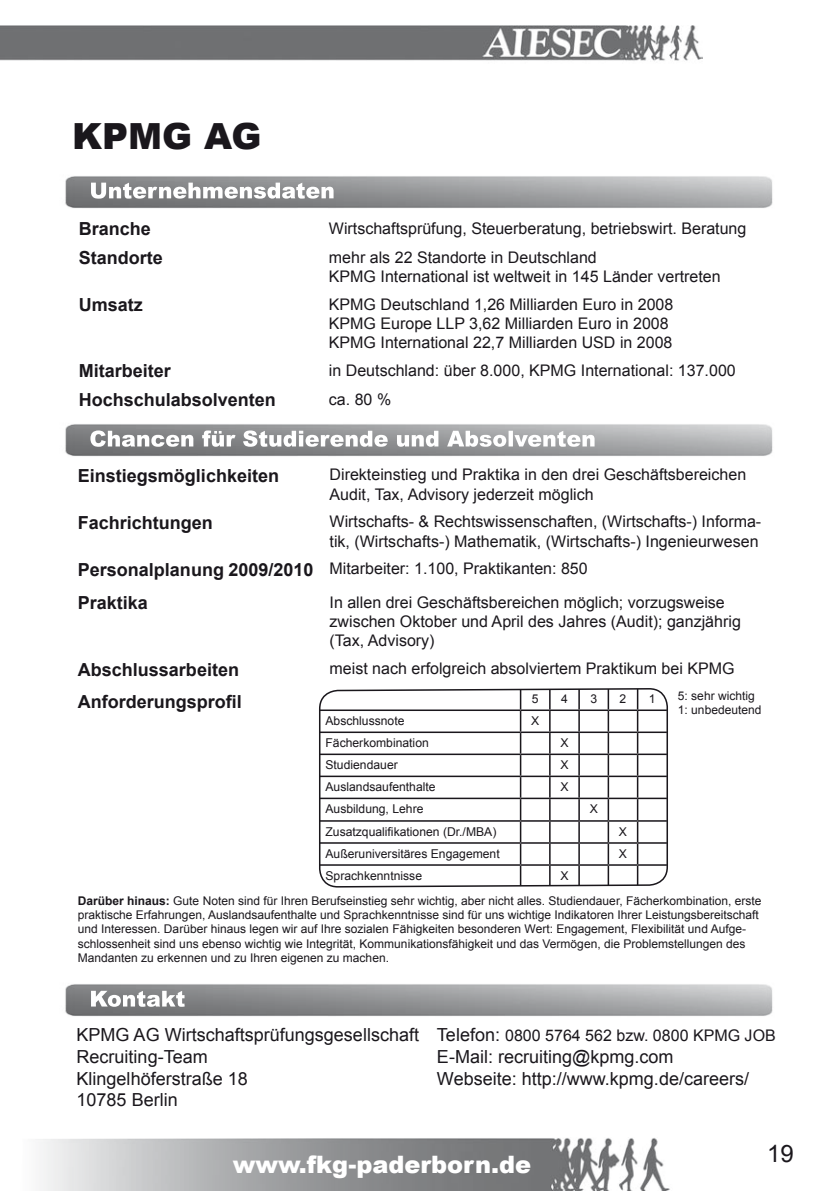
<style>
.page{position:relative;width:840px;height:1191px;background:#fff}
.page>*{position:absolute;margin:0;border:0;box-sizing:border-box;transform-origin:0 0}
.t1{font:900 36px "Arial";color:#1a171c}
.t2{font:900 24px "Arial";color:#fff}
.t3{font:24px "Arial";color:#1a171c}
.t4{font:18px/21.6px "Arial";color:#1a171c}
.t5{font:700 18px "Arial";color:#1a171c}
.t6{font:16px/19.2px "Arial";color:#1a171c}
.t7{font:12.2px "Arial";color:#1a171c}
.t8{font:12px/14.4px "Arial";color:#1a171c}
.s1{font-weight:700;font-size:18px}
.s2{font-weight:700}
.s3{font-size:16px}
</style>
<div class="page">
<img style="left:0;top:25px;width:702px;height:36px">
<img style="left:36px;top:1138px;width:634px;height:53px">
<img style="left:65px;top:176px;width:708px;height:33px">
<img style="left:91px;top:183px;width:242px;height:16px">
<img style="left:65px;top:984px;width:708px;height:33px">
<img style="left:91px;top:990px;width:93px;height:16px">
<img style="left:65px;top:424px;width:708px;height:33px">
<img style="left:90px;top:430px;width:504px;height:17px">
<svg style="left:319px;top:688px;width:349px;height:199px"></svg>
<h1 class="t1" style="left:72px;top:110px;width:191px">KPMG AG</h1>
<p class="t5" style="left:79px;top:217px;width:74px">Branche</p>
<p class="t6" style="left:329px;top:219px;width:419px">Wirtschaftsprüfung, Steuerberatung, betriebswirt. Beratung</p>
<p class="t5" style="left:79px;top:246px;width:86px">Standorte</p>
<p class="t6" style="left:329px;top:248px;width:393px">mehr als 22 Standorte in Deutschland<br>KPMG International ist weltweit in 145 Länder vertreten</p>
<p class="t5" style="left:79px;top:293px;width:66px">Umsatz</p>
<p class="t6" style="left:329px;top:295px;width:346px">KPMG Deutschland 1,26 Milliarden Euro in 2008<br>KPMG Europe LLP 3,62 Milliarden Euro in 2008<br>KPMG International 22,7 Milliarden USD in 2008</p>
<p class="t5" style="left:79px;top:359px;width:94px">Mitarbeiter</p>
<p class="t6" style="left:329px;top:361px;width:408px">in Deutschland: über 8.000, KPMG International: 137.000</p>
<p class="t5" style="left:79px;top:388px;width:199px">Hochschulabsolventen</p>
<p class="t6" style="left:329px;top:390px;width:64px">ca. 80 %</p>
<p class="t5" style="left:78px;top:464px;width:203px">Einstiegsmöglichkeiten</p>
<p class="t6" style="left:329px;top:465px;width:418px">Direkteinstieg und Praktika in den drei Geschäftsbereichen<br>Audit, Tax, Advisory jederzeit möglich</p>
<p class="t5" style="left:78px;top:510px;width:137px">Fachrichtungen</p>
<p class="t6" style="left:329px;top:512px;width:433px">Wirtschafts- &amp; Rechtswissenschaften, (Wirtschafts-) Informa&shy;tik, (Wirtschafts-) Mathematik, (Wirtschafts-) Ingenieurwesen</p>
<p class="t6" style="left:78px;top:559px;width:511px"><span class="s1">Personalplanung 2009 /2010</span> Mitarbeiter: 1.100, Praktikanten: 850</p>
<p class="t5" style="left:78px;top:591px;width:72px">Praktika</p>
<p class="t6" style="left:329px;top:593px;width:412px">In allen drei Geschäftsbereichen möglich; vorzugsweise zwischen Oktober und April des Jahres (Audit); ganzjährig (Tax, Advisory)</p>
<p class="t5" style="left:78px;top:657px;width:163px">Abschlussarbeiten</p>
<p class="t6" style="left:329px;top:659px;width:406px">meist nach erfolgreich absolviertem Praktikum bei KPMG</p>
<p class="t5" style="left:78px;top:690px;width:165px">Anforderungsprofil</p>
<p class="t8" style="left:677px;top:688px;width:85px">5: sehr wichtig<br>1: unbedeutend</p>
<p class="t7" style="left:531px;top:691px;width:8px">5</p>
<p class="t7" style="left:560px;top:691px;width:8px">4</p>
<p class="t7" style="left:590px;top:691px;width:8px">3</p>
<p class="t7" style="left:619px;top:691px;width:8px">2</p>
<p class="t7" style="left:648px;top:691px;width:8px">1</p>
<p class="t7" style="left:325px;top:713px;width:80px">Abschlussnote</p>
<p class="t7" style="left:531px;top:713px;width:10px">X</p>
<p class="t7" style="left:325px;top:735px;width:105px">Fächerkombination</p>
<p class="t7" style="left:560px;top:735px;width:10px">X</p>
<p class="t7" style="left:325px;top:757px;width:74px">Studiendauer</p>
<p class="t7" style="left:560px;top:757px;width:10px">X</p>
<p class="t7" style="left:325px;top:779px;width:112px">Auslandsaufenthalte</p>
<p class="t7" style="left:560px;top:779px;width:10px">X</p>
<p class="t7" style="left:325px;top:801px;width:99px">Ausbildung, Lehre</p>
<p class="t7" style="left:589px;top:801px;width:10px">X</p>
<p class="t7" style="left:325px;top:823px;width:172px">Zusatzqualifikationen (Dr./MBA)</p>
<p class="t7" style="left:618px;top:823px;width:10px">X</p>
<p class="t7" style="left:325px;top:845px;width:176px">Außeruniversitäres Engagement</p>
<p class="t7" style="left:618px;top:845px;width:10px">X</p>
<p class="t7" style="left:325px;top:867px;width:98px">Sprachkenntnisse</p>
<p class="t7" style="left:560px;top:867px;width:10px">X</p>
<p class="t8" style="left:78px;top:893px;width:684px"><span class="s2">Darüber hinaus:</span> Gute Noten sind für Ihren Berufseinstieg sehr wichtig, aber nicht alles. Studiendauer, Fächerkombination, erste praktische Erfahrungen, Auslandsaufenthalte und Sprachkenntnisse sind für uns wichtige Indikatoren Ihrer Leistungsbereitschaft und Interessen. Darüber hinaus legen wir auf Ihre sozialen Fähigkeiten besonderen Wert: Engagement, Flexibilität und Aufge&shy;schlossenheit sind uns ebenso wichtig wie Integrität, Kommunikationsfähigkeit und das Vermögen, die Problemstellungen des Mandanten zu erkennen und zu Ihren eigenen zu machen.</p>
<p class="t4" style="left:77px;top:1024px;width:700px">KPMG AG Wirtschaftsprüfungsgesellschaft Telefon: <span class="s3">0800 5764 562 bzw. 0800 KPMG JOB<br></span>Recruiting-Team</p>
<p class="t4" style="left:437px;top:1046px;width:238px">E-Mail: recruiting@kpmg.com</p>
<p class="t4" style="left:77px;top:1067px;width:173px">Klingelhöferstraße 18</p>
<p class="t4" style="left:437px;top:1067px;width:313px">Webseite: http://www.kpmg.de/careers/</p>
<p class="t4" style="left:77px;top:1089px;width:103px">10785 Berlin</p>
<h2 class="t2" style="left:232px;top:1147px;width:300px">www.fkg-paderborn.de</h2>
<h2 class="t3" style="left:766px;top:1137px;width:28px">19</h2>
</div>
